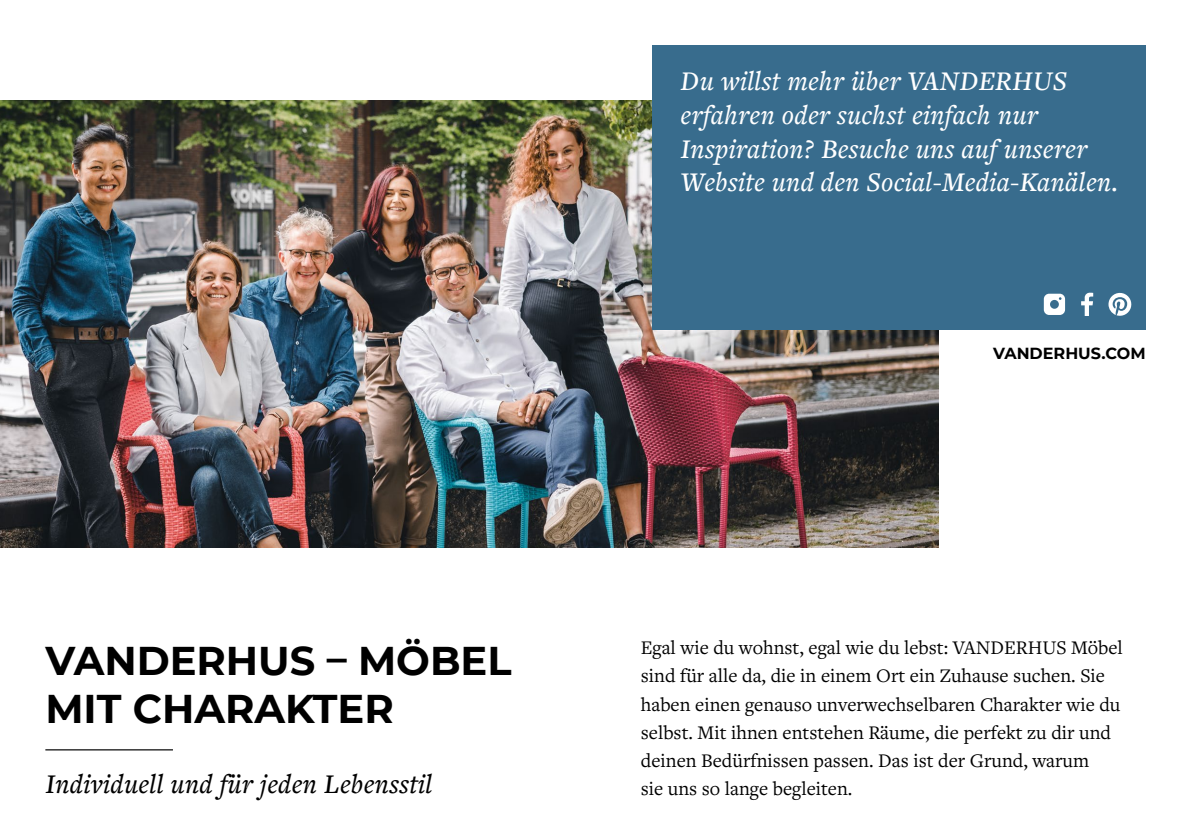
<style>
.page{position:relative;width:1191px;height:840px;background:#fff}
.page>*{position:absolute;margin:0;border:0;box-sizing:border-box;transform-origin:0 0}
.t1{font:700 40px/48px "Montserrat";color:#000}
.t2{font:italic 500 28px/33.6px "Freight Text Pro";letter-spacing:.01em;color:#fff}
.t3{font:italic 500 28px "Freight Text Pro";letter-spacing:.01em;color:#000}
.t4{font:20px/28px "Freight Text Pro";color:#000}
.t5{font:700 16px "Montserrat";color:#000}
</style>
<div class="page">
<img style="left:0;top:100px;width:938px;height:447px">
<div style="left:652px;top:45px;width:493px;height:285px;background:#386c8d"></div>
<svg style="left:1081px;top:292px;width:12px;height:24px"></svg>
<svg style="left:1108px;top:293px;width:24px;height:23px"></svg>
<svg style="left:1043px;top:293px;width:22px;height:22px"></svg>
<hr style="left:45px;top:748px;width:128px;height:2px;background:#000">
<h1 class="t1" style="left:45px;top:634px;width:468px">VANDERHUS – MÖBEL<br>MIT CHARAKTER</h1>
<h2 class="t3" style="left:45px;top:765px;width:388px">Individuell und für jeden Lebensstil</h2>
<h2 class="t2" style="left:680px;top:64px;width:439px">Du willst mehr über VANDERHUS erfahren oder suchst einfach nur Inspiration? Besuche uns auf unserer Website und den Social-Media-Kanälen.</h2>
<p class="t5" style="left:993px;top:341px;width:154px">VANDERHUS.COM</p>
<p class="t4" style="left:641px;top:633px;width:483px">Egal wie du wohnst, egal wie du lebst: VANDERHUS Möbel sind für alle da, die in einem Ort ein Zuhause suchen. Sie haben einen genauso unverwechselbaren Charakter wie du selbst. Mit ihnen entstehen Räume, die perfekt zu dir und deinen Bedürfnissen passen. Das ist der Grund, warum<br>sie uns so lange begleiten.</p>
</div>
